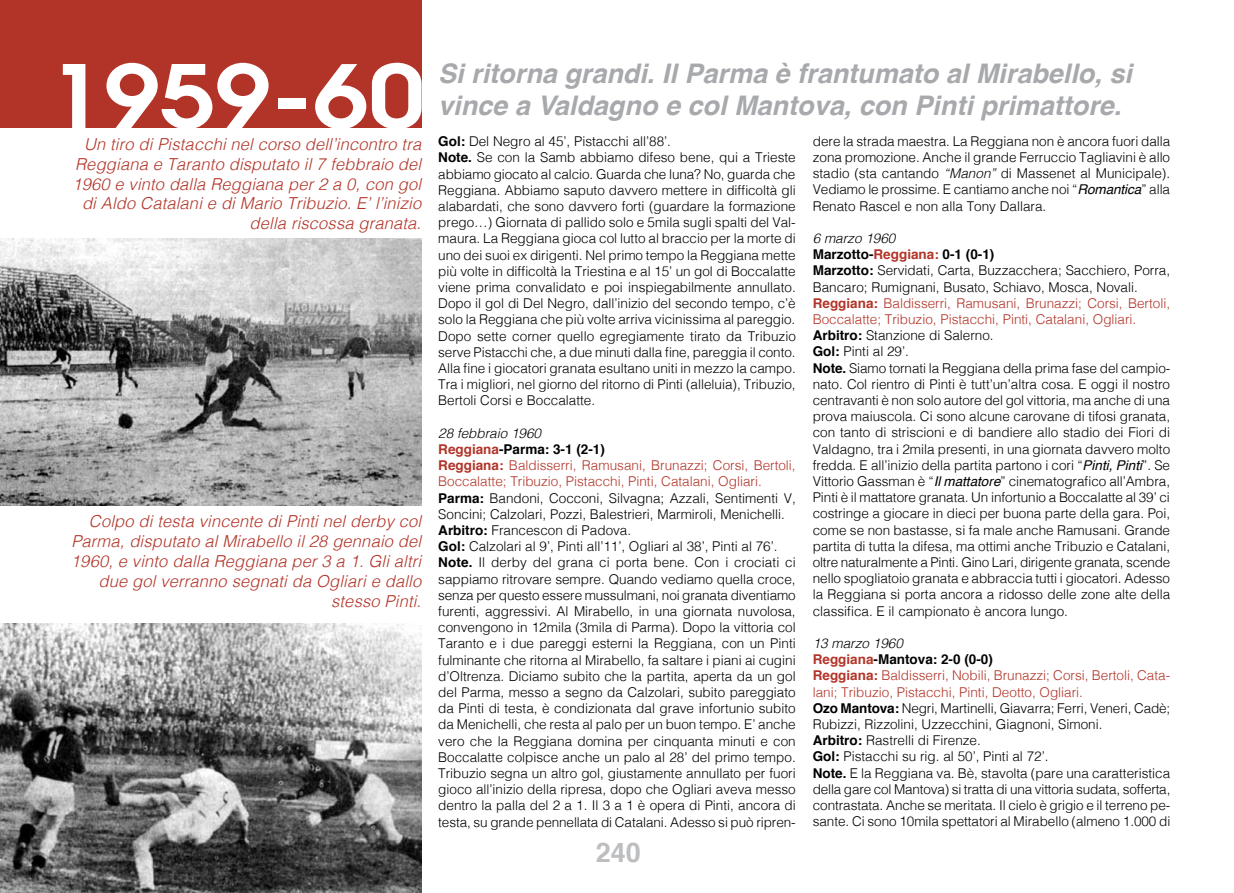
<style>
.page{position:relative;width:1234px;height:893px;background:#fff}
.page>*{position:absolute;margin:0;border:0;box-sizing:border-box;transform-origin:0 0}
.t1{font:600 86.55px "Avant Garde";letter-spacing:-.005em;color:#fff;scale:1.15 1}
.t2{font:italic 700 27px/32.4px "Helvetica";color:#a7a9ac}
.t3{font:700 27px "Helvetica";color:#bcbec0}
.t4{font:italic 300 16.5px/19.8px "Helvetica";letter-spacing:.01em;color:#b23428;text-align:right}
.t5{font:300 13.5px/16.2px "Helvetica";color:#000}
.s1{font-weight:700}
.s2{font-style:italic}
.s3{font-weight:700;color:#b23428}
.s4{color:#b23428}
.s5{font-weight:400;font-style:italic}
</style>
<div class="page">
<div style="left:0;top:0;width:421px;height:127px;background:#b23428"></div>
<img style="left:0;top:238px;width:421px;height:268px">
<img style="left:0;top:624px;width:421px;height:269px">
<h1 class="t1" style="left:49px;top:40px;width:328px">1959-60</h1>
<p class="t4" style="left:72px;top:133px;width:350px">Un tiro di Pistacchi nel corso dell’incontro tra Reggiana e Taranto disputato il 7 febbraio del 1960 e vinto dalla Reggiana per 2 a 0, con gol di Aldo Catalani e di Mario Tribuzio. E’ l’inizio della riscossa granata.</p>
<p class="t4" style="left:71px;top:511px;width:351px">Colpo di testa vincente di Pinti nel derby col Parma, disputato al Mirabello il 28 gennaio del 1960, e vinto dalla Reggiana per 3 a 1. Gli altri due gol verranno segnati da Ogliari e dallo stesso Pinti.</p>
<h2 class="t2" style="left:438px;top:57px;width:695px">Si ritorna grandi. Il Parma è frantumato al Mirabello, si vince a Valdagno e col Mantova, con Pinti primattore.</h2>
<p class="t5" style="left:438px;top:132px;width:359px"><span class="s1">Gol:</span> Del Negro al 45’, Pistacchi all’88’.<br><span class="s1">Note.</span> Se con la Samb abbiamo difeso bene, qui a Trieste abbiamo giocato al calcio. Guarda che luna? No, guarda che Reggiana. Abbiamo saputo davvero mettere in difficoltà gli alabardati, che sono davvero forti (guardare la formazione prego…) Giornata di pallido solo e 5mila sugli spalti del Val&shy;maura. La Reggiana gioca col lutto al braccio per la morte di uno dei suoi ex dirigenti. Nel primo tempo la Reggiana mette più volte in difficoltà la Triestina e al 15’ un gol di Boccalatte viene prima convalidato e poi inspiegabilmente annullato.<br>Dopo il gol di Del Negro, dall’inizio del secondo tempo, c’è solo la Reggiana che più volte arriva vicinissima al pareggio.<br>Dopo sette corner quello egregiamente tirato da Tribuzio serve Pistacchi che, a due minuti dalla fine, pareggia il conto.<br>Alla fine i giocatori granata esultano uniti in mezzo la campo.<br>Tra i migliori, nel giorno del ritorno di Pinti (alleluia), Tribuzio, Bertoli Corsi e Boccalatte.</p>
<p class="t5" style="left:438px;top:424px;width:359px"><span class="s2">28 febbraio 1960<br></span><span class="s3">Reggiana</span><span class="s1">-Parma: 3-1 (2-1)<br></span><span class="s3">Reggiana:</span> <span class="s4">Baldisserri, Ramusani, Brunazzi; Corsi, Bertoli, Boccalatte; Tribuzio, Pistacchi, Pinti, Catalani, Ogliari.<br></span><span class="s1">Parma:</span> Bandoni, Cocconi, Silvagna; Azzali, Sentimenti V, Soncini; Calzolari, Pozzi, Balestrieri, Marmiroli, Menichelli.<br><span class="s1">Arbitro:</span> Francescon di Padova.<br><span class="s1">Gol:</span> Calzolari al 9’, Pinti all’11’, Ogliari al 38’, Pinti al 76’.<br><span class="s1">Note.</span> Il derby del grana ci porta bene. Con i crociati ci sappiamo ritrovare sempre. Quando vediamo quella croce, senza per questo essere mussulmani, noi granata diventiamo furenti, aggressivi. Al Mirabello, in una giornata nuvolosa, convengono in 12mila (3mila di Parma). Dopo la vittoria col Taranto e i due pareggi esterni la Reggiana, con un Pinti fulminante che ritorna al Mirabello, fa saltare i piani ai cugini d’Oltrenza. Diciamo subito che la partita, aperta da un gol del Parma, messo a segno da Calzolari, subito pareggiato da Pinti di testa, è condizionata dal grave infortunio subito da Menichelli, che resta al palo per un buon tempo. E’ anche vero che la Reggiana domina per cinquanta minuti e con Boccalatte colpisce anche un palo al 28’ del primo tempo.<br>Tribuzio segna un altro gol, giustamente annullato per fuori gioco all’inizio della ripresa, dopo che Ogliari aveva messo dentro la palla del 2 a 1. Il 3 a 1 è opera di Pinti, ancora di testa, su grande pennellata di Catalani. Adesso si può ripren-</p>
<h2 class="t3" style="left:595px;top:831px;width:47px">240</h2>
<p class="t5" style="left:812px;top:132px;width:359px;text-align:justify">dere la strada maestra. La Reggiana non è ancora fuori dalla zona promozione. Anche il grande Ferruccio Tagliavini è allo stadio (sta cantando <span class="s2">“Manon”</span> di Massenet al Municipale).<br>Vediamo le prossime. E cantiamo anche noi “<span class="s5">Romantica</span>” alla Renato Rascel e non alla Tony Dallara.</p>
<p class="t5" style="left:812px;top:229px;width:359px"><span class="s2">6 marzo 1960<br></span><span class="s1">Marzotto-</span><span class="s3">Reggiana:</span> <span class="s1">0-1 (0-1)<br>Marzotto:</span> Servidati, Carta, Buzzacchera; Sacchiero, Porra, Bancaro; Rumignani, Busato, Schiavo, Mosca, Novali.<br><span class="s3">Reggiana:</span> <span class="s4">Baldisserri, Ramusani, Brunazzi; Corsi, Bertoli, Boccalatte; Tribuzio, Pistacchi, Pinti, Catalani, Ogliari.<br></span><span class="s1">Arbitro:</span> Stanzione di Salerno.<br><span class="s1">Gol:</span> Pinti al 29’.<br><span class="s1">Note.</span> Siamo tornati la Reggiana della prima fase del campio&shy;nato. Col rientro di Pinti è tutt’un’altra cosa. E oggi il nostro centravanti è non solo autore del gol vittoria, ma anche di una prova maiuscola. Ci sono alcune carovane di tifosi granata, con tanto di striscioni e di bandiere allo stadio dei Fiori di Valdagno, tra i 2mila presenti, in una giornata davvero molto fredda. E all’inizio della partita partono i cori “<span class="s5">Pinti, Pinti</span>”. Se Vittorio Gassman è “<span class="s5">Il mattatore</span>” cinematografico all’Ambra, Pinti è il mattatore granata. Un infortunio a Boccalatte al 39’ ci costringe a giocare in dieci per buona parte della gara. Poi, come se non bastasse, si fa male anche Ramusani. Grande partita di tutta la difesa, ma ottimi anche Tribuzio e Catalani, oltre naturalmente a Pinti. Gino Lari, dirigente granata, scende nello spogliatoio granata e abbraccia tutti i giocatori. Adesso la Reggiana si porta ancora a ridosso delle zone alte della classifica. E il campionato è ancora lungo.</p>
<p class="t5" style="left:812px;top:634px;width:359px"><span class="s2">13 marzo 1960<br></span><span class="s3">Reggiana</span><span class="s1">-Mantova: 2-0 (0-0)<br></span><span class="s3">Reggiana:</span> <span class="s4">Baldisserri, Nobili, Brunazzi; Corsi, Bertoli, Cata&shy;lani; Tribuzio, Pistacchi, Pinti, Deotto, Ogliari.<br></span><span class="s1">Ozo Mantova:</span> Negri, Martinelli, Giavarra; Ferri, Veneri, Cadè; Rubizzi, Rizzolini, Uzzecchini, Giagnoni, Simoni.<br><span class="s1">Arbitro:</span> Rastrelli di Firenze.<br><span class="s1">Gol:</span> Pistacchi su rig. al 50’, Pinti al 72’.<br><span class="s1">Note.</span> E la Reggiana va. Bè, stavolta (pare una caratteristica della gare col Mantova) si tratta di una vittoria sudata, sofferta, contrastata. Anche se meritata. Il cielo è grigio e il terreno pe&shy;sante. Ci sono 10mila spettatori al Mirabello (almeno 1.000 di</p>
</div>
